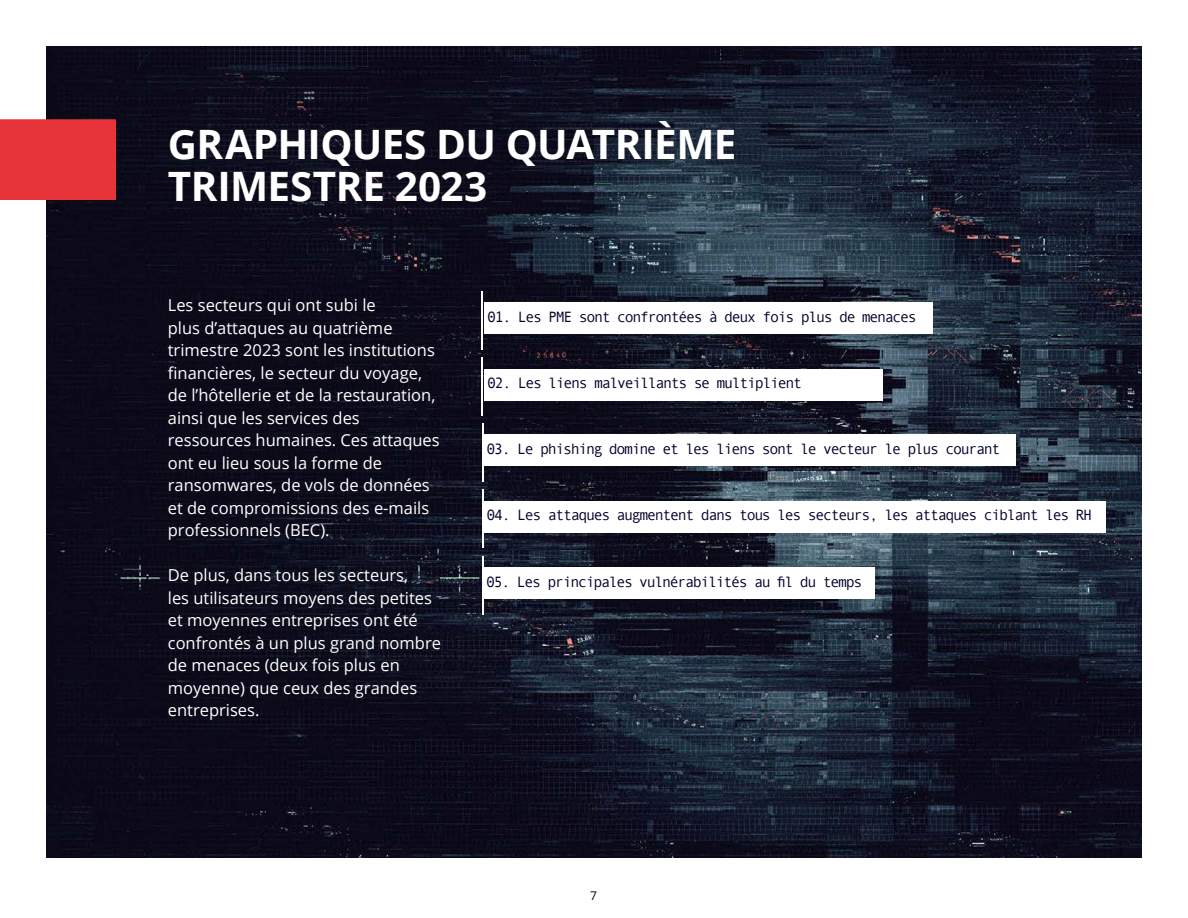
<style>
.page{position:relative;width:1188px;height:918px;background:#fff}
.page>*{position:absolute;margin:0;border:0;box-sizing:border-box;transform-origin:0 0}
.t1{font:700 40.5px/42px "Open Sans";letter-spacing:-.015em;color:#fff}
.t2{font:16.5px/22.5px "Open Sans";color:#fff}
.t3{font:15px "Andale Mono";letter-spacing:-.09em;color:#01012a}
.t4{font:12px "Open Sans";color:#01012a}
</style>
<div class="page">
<img style="left:47px;top:47px;width:1094px;height:811px">
<div style="left:0;top:119px;width:116px;height:81px;background:#e6343a"></div>
<div style="left:484px;top:302px;width:448px;height:32px;background:#fff"></div>
<hr style="left:481px;top:291px;width:2px;height:58px;background:#fff">
<div style="left:484px;top:369px;width:398px;height:31px;background:#fff"></div>
<hr style="left:481px;top:358px;width:2px;height:58px;background:#fff">
<div style="left:484px;top:434px;width:532px;height:32px;background:#fff"></div>
<hr style="left:482px;top:423px;width:2px;height:58px;background:#fff">
<div style="left:484px;top:501px;width:622px;height:31px;background:#fff"></div>
<hr style="left:482px;top:490px;width:2px;height:58px;background:#fff">
<div style="left:483px;top:567px;width:392px;height:32px;background:#fff"></div>
<hr style="left:482px;top:556px;width:1px;height:58px;background:#fff">
<h1 class="t1" style="left:168px;top:122px;width:570px">GRAPHIQUES DU QUATRIÈME<br>TRIMESTRE 2023</h1>
<p class="t2" style="left:168px;top:294px;width:273px">Les secteurs qui ont subi le<br>plus d’attaques au quatrième trimestre 2023 sont les institutions financières, le secteur du voyage, de l’hôtellerie et de la restauration, ainsi que les services des ressources humaines. Ces attaques ont eu lieu sous la forme de ransomwares, de vols de données et de compromissions des e-mails professionnels (BEC).</p>
<p class="t2" style="left:168px;top:564px;width:275px">De plus, dans tous les secteurs,<br>les utilisateurs moyens des petites et moyennes entreprises ont été confrontés à un plus grand nombre de menaces (deux fois plus en moyenne) que ceux des grandes entreprises.</p>
<p class="t3" style="left:487px;top:307px;width:431px">01. Les PME sont confrontées à deux fois plus de menaces</p>
<p class="t3" style="left:487px;top:373px;width:317px">02. Les liens malveillants se multiplient</p>
<p class="t3" style="left:487px;top:439px;width:515px">03. Le phishing domine et les liens sont le vecteur le plus courant</p>
<p class="t3" style="left:487px;top:505px;width:607px">04. Les attaques augmentent dans tous les secteurs, les attaques ciblant les RH</p>
<p class="t3" style="left:486px;top:572px;width:378px">05. Les principales vulnérabilités au fil du temps</p>
<p class="t4" style="left:590px;top:888px;width:8px">7</p>
</div>
